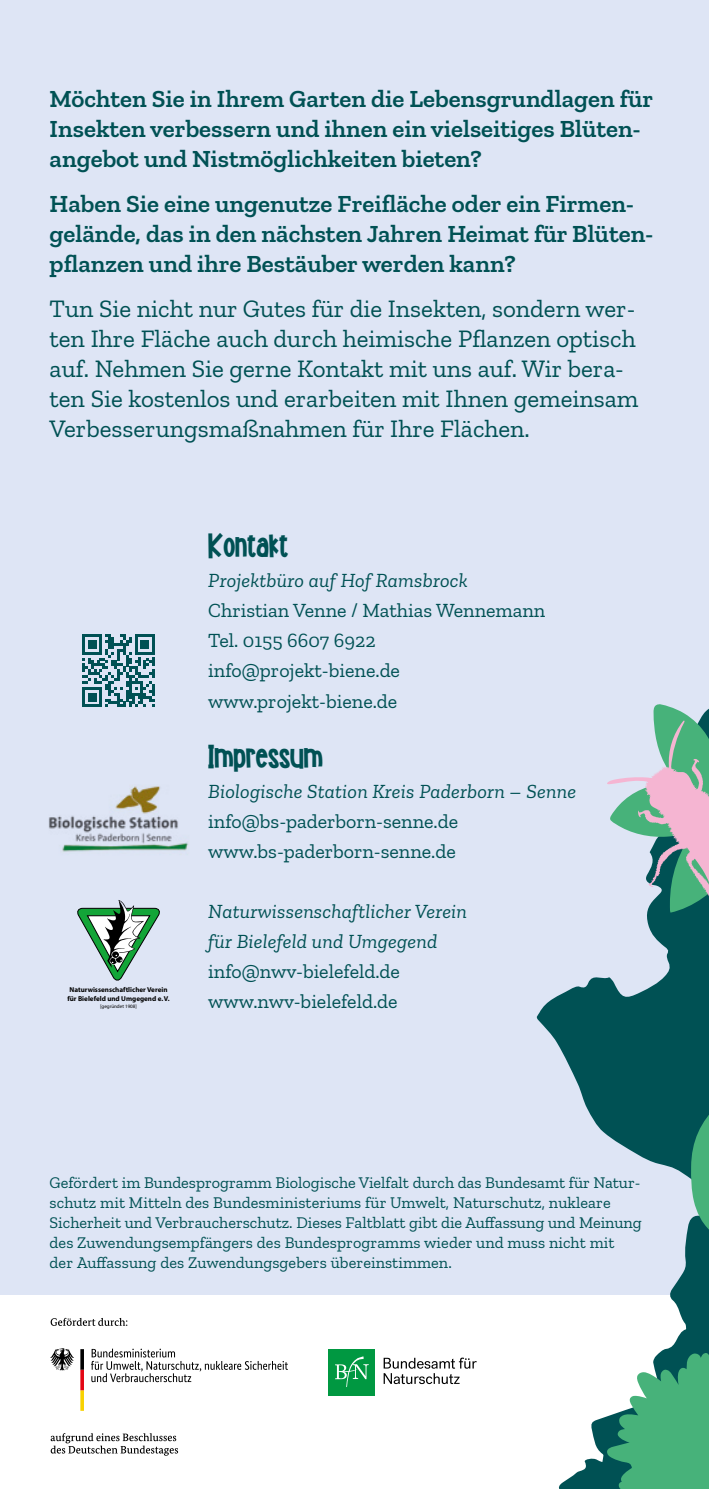
<style>
.page{position:relative;width:709px;height:1489px;background:#fff}
.page>*{position:absolute;margin:0;border:0;box-sizing:border-box;transform-origin:0 0}
.Überschrift_FD_12{font:30px "PN Fuddy Duddy Fatties";color:#005154}
.Fließtext_ZS_10{font:600 25px/30px "Zilla Slab";color:#005154}
.Fließtext_ZS_10-2{font:25px/30px "Zilla Slab";color:#005154}
.Infos_ZS_8{font:20px "Zilla Slab";color:#005154}
.Infos_ZS_8-2{font:italic 20px/30px "Zilla Slab";letter-spacing:.01em;color:#005154}
.t1{font:16.25px/20px "Zilla Slab";letter-spacing:.005em;color:#005154}
.t2{font:700 7px/8.5px "Myriad Pro";color:#000;text-align:center}
.t3{font:5px "Myriad Pro";color:#000}
</style>
<div class="page">
<div style="left:0;top:0;width:709px;height:1488px;background:#dee5f5"></div>
<hr style="left:708px;top:0;width:1px;height:181px;background:#fff">
<div style="left:0;top:1294px;width:709px;height:194px;background:#fff"></div>
<div style="left:328px;top:1348px;width:47px;height:47px;background:#009841"></div>
<svg style="left:335px;top:1356px;width:34px;height:30px"></svg>
<svg style="left:383px;top:1357px;width:73px;height:26px"></svg>
<svg style="left:51px;top:1317px;width:76px;height:8px"></svg>
<svg style="left:51px;top:1433px;width:127px;height:22px"></svg>
<svg style="left:80px;top:1349px;width:4px;height:61px"></svg>
<svg style="left:50px;top:1348px;width:24px;height:22px"></svg>
<svg style="left:91px;top:1348px;width:197px;height:33px"></svg>
<svg style="left:456px;top:928px;width:253px;height:560px"></svg>
<svg style="left:691px;top:1071px;width:18px;height:181px;background:#27826a"></svg>
<svg style="left:606px;top:1352px;width:103px;height:136px"></svg>
<svg style="left:607px;top:704px;width:102px;height:224px"></svg>
<svg style="left:82px;top:634px;width:73px;height:73px"></svg>
<img style="left:48px;top:786px;width:141px;height:66px">
<svg style="left:77px;top:900px;width:83px;height:81px"></svg>
<p class="Fließtext_ZS_10" style="left:50px;top:84px;width:605px">Möchten Sie in Ihrem Garten die Lebensgrundlagen für<br>Insekten verbessern und ihnen ein vielseitiges Blüten&shy;angebot und Nistmöglichkeiten bieten?</p>
<p class="Fließtext_ZS_10" style="left:50px;top:189px;width:605px">Haben Sie eine ungenutze Freifläche oder ein Firmen&shy;gelände, das in den nächsten Jahren Heimat für Blüten&shy;pflanzen und ihre Bestäuber werden kann?</p>
<p class="Fließtext_ZS_10-2" style="left:50px;top:294px;width:590px">Tun Sie nicht nur Gutes für die Insekten, sondern wer&shy;ten Ihre Fläche auch durch heimische Pflanzen optisch auf. Nehmen Sie gerne Kontakt mit uns auf. Wir bera&shy;ten Sie kostenlos und erarbeiten mit Ihnen gemeinsam Verbesserungsmaßnahmen für Ihre Flächen.</p>
<p class="t2" style="left:67px;top:985px;width:104px">Naturwissenschaftlicher Verein für Bielefeld und Umgegend e.V.</p>
<p class="t3" style="left:100px;top:1003px;width:38px">[gegründet 1908]</p>
<p class="Überschrift_FD_12" style="left:208px;top:522px;width:82px">Kontakt</p>
<p class="Infos_ZS_8-2" style="left:208px;top:566px;width:261px">Projektbüro auf Hof Ramsbrock</p>
<p class="Infos_ZS_8" style="left:208px;top:599px;width:339px">Christian Venne / Mathias Wennemann</p>
<p class="Infos_ZS_8" style="left:208px;top:629px;width:169px">Tel. 0155 6607 6922</p>
<p class="Infos_ZS_8" style="left:208px;top:659px;width:193px">info@projekt-biene.de</p>
<p class="Infos_ZS_8" style="left:208px;top:689px;width:191px">www.projekt-biene.de</p>
<p class="Überschrift_FD_12" style="left:208px;top:732px;width:116px">Impressum</p>
<p class="Infos_ZS_8-2" style="left:208px;top:776px;width:369px">Biologische Station Kreis Paderborn – Senne</p>
<p class="Infos_ZS_8" style="left:208px;top:809px;width:251px">info@bs-paderborn-senne.de</p>
<p class="Infos_ZS_8" style="left:208px;top:839px;width:249px">www.bs-paderborn-senne.de</p>
<p class="Infos_ZS_8-2" style="left:208px;top:896px;width:260px">Naturwissenschaftlicher Verein für Bielefeld und Umgegend</p>
<p class="Infos_ZS_8" style="left:208px;top:959px;width:193px">info@nwv-bielefeld.de</p>
<p class="Infos_ZS_8" style="left:208px;top:989px;width:191px">www.nwv-bielefeld.de</p>
<p class="t1" style="left:50px;top:1172px;width:593px">Gefördert im Bundesprogramm Biologische Vielfalt durch das Bundesamt für Natur&shy;schutz mit Mitteln des Bundesministeriums für Umwelt, Naturschutz, nukleare Sicherheit und Verbraucherschutz. Dieses Faltblatt gibt die Auffassung und Meinung des Zuwendungsempfängers des Bundesprogramms wieder und muss nicht mit der Auffassung des Zuwendungsgebers übereinstimmen.</p>
</div>
